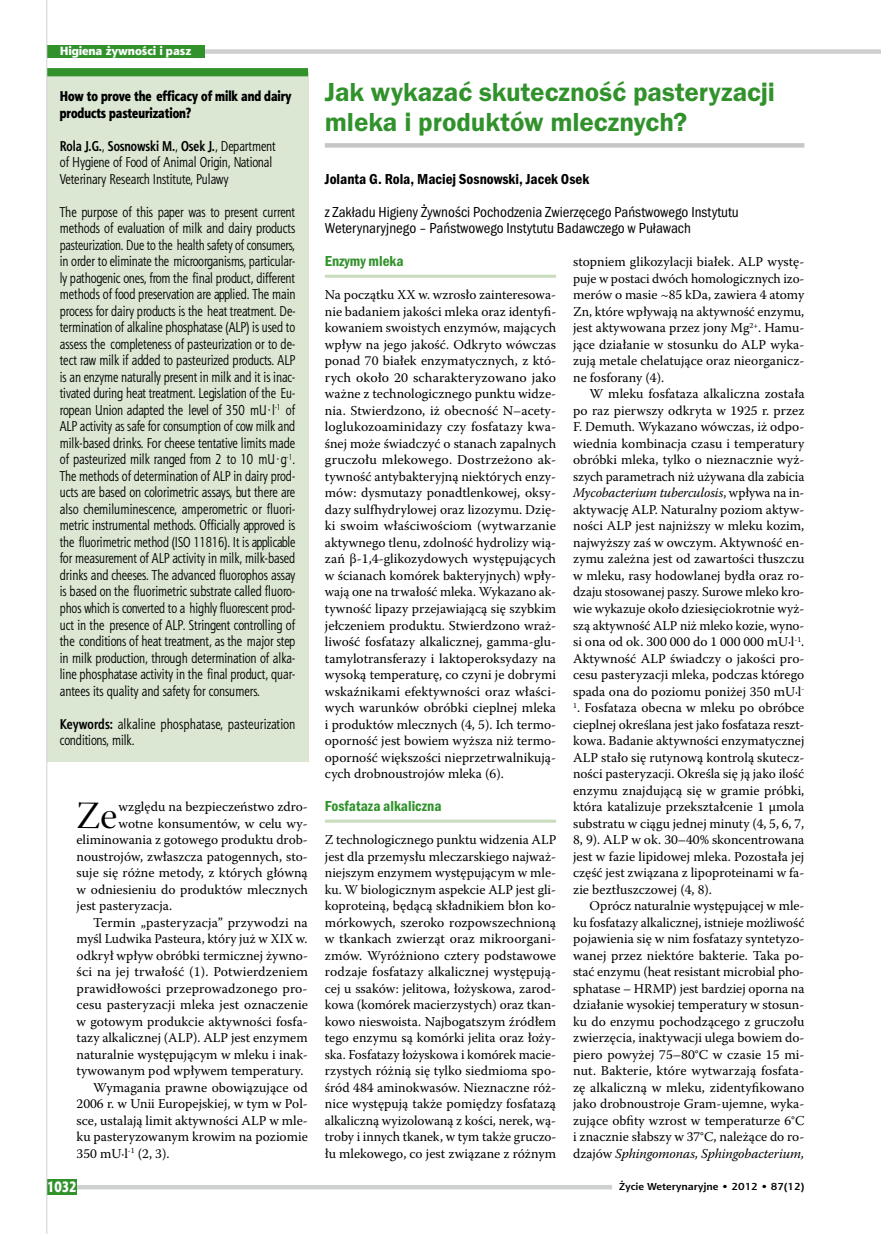
<style>
.page{position:relative;width:881px;height:1234px;background:#fff}
.page>*{position:absolute;margin:0;border:0;box-sizing:border-box;transform-origin:0 0}
.t1{font:38.55px "Warnock Pro Disp";color:#000}
.t2{font:600 27px/30px "Franklin Gothic Itc TEE Dm";color:#31922c}
.t3{font:15px/16.5px "Franklin Got Itc TOT Boo Con";color:#000}
.t4{font:15px "Franklin Got Itc TOT Dem Con";color:#000}
.t5{font:15px "Franklin Got Itc TOT Dem Con";color:#31922c}
.t6{font:15px "Aerton Cnd EFN Black";color:#fff}
.t7{font:14.25px/16.5px "Aerton Cnd EFN";color:#000}
.t8{font:14.25px/16.5px "Aerton Cnd EFN Black";color:#000}
.t9{font:13.5px/16.5px "Warnock Pro";color:#000;text-align:justify}
.t10{font:12px "Aerton EFN Black";color:#fff}
.t11{font:700 10.2px "Aerton EFN";color:#000;scale:1.11 1}
.s1{font-weight:700}
.s2{font-family:"Leitura News Roman 1"}
.s3{font-style:italic}
</style>
<div class="page">
<hr style="left:325px;top:275px;width:231px;height:3px;background:#c9dcbc">
<hr style="left:325px;top:819px;width:231px;height:3px;background:#c9dcbc">
<div style="left:325px;top:143px;width:479px;height:5px;background:#c5c6c6"></div>
<div style="left:47px;top:72px;width:261px;height:689px;background:#dbe7d3"></div>
<div style="left:47px;top:68px;width:261px;height:8px;background:#31922c"></div>
<div style="left:47px;top:49px;width:833px;height:5px;background:#cfd0d0"></div>
<div style="left:47px;top:45px;width:157px;height:13px;background:#31922c"></div>
<div style="left:47px;top:1184px;width:565px;height:5px;background:#cfd0d0"></div>
<div style="left:47px;top:1178px;width:30px;height:15px;background:#31922c"></div>
<hr style="left:46px;top:0;width:1px;height:1233px;background:#cfd0d0">
<p class="t10" style="left:60px;top:43px;width:133px">Higiena żywności i pasz</p>
<p class="t8" style="left:60px;top:88px;width:233px">How to prove the efficacy of milk and dairy products pasteurization?</p>
<p class="t7" style="left:60px;top:137px;width:217px"><span class="s1">Rola J.G.</span>, <span class="s1">Sosnowski M.</span>, <span class="s1">Osek J.</span>, Department of Hygiene of Food of Animal Origin, National<br>Veterinary Research Institute, Pulawy</p>
<p class="t7" style="left:60px;top:203px;width:237px;text-align:justify">The purpose of this paper was to present current methods of evaluation of milk and dairy products pasteurization. Due to the health safety of consumers, in order to eliminate the microorganisms, particular&shy;ly pathogenic ones, from the final product, different methods of food preservation are applied. The main process for dairy products is the heat treatment. De&shy;termination of alkaline phosphatase (ALP) is used to assess the completeness of pasteurization or to de&shy;tect raw milk if added to pasteurized products. ALP is an enzyme naturally present in milk and it is inac&shy;tivated during heat treatment. Legislation of the Eu&shy;ropean Union adapted the level of 350 mU<span class="s2">.</span>l<sup>-1</sup> of ALP activity as safe for consumption of cow milk and milk-based drinks. For cheese tentative limits made of pasteurized milk ranged from 2 to 10 mU<span class="s2">.</span>g<sup>-1</sup>.<br>The methods of determination of ALP in dairy prod&shy;ucts are based on colorimetric assays, but there are also chemiluminescence, amperometric or fluori&shy;metric instrumental methods. Officially approved is the fluorimetric method (ISO 11816). It is applicable for measurement of ALP activity in milk, milk-based drinks and cheeses. The advanced fluorophos assay is based on the fluorimetric substrate called fluoro&shy;phos which is converted to a highly fluorescent prod&shy;uct in the presence of ALP. Stringent controlling of the conditions of heat treatment, as the major step in milk production, through determination of alka&shy;line phosphatase activity in the final product, quar&shy;antees its quality and safety for consumers.</p>
<p class="t7" style="left:60px;top:715px;width:237px"><span class="s1">Keywords:</span> alkaline phosphatase, pasteurization conditions, milk.</p>
<h1 class="t1" style="left:77px;top:794px;width:42px">Ze</h1>
<p class="t9" style="left:118px;top:798px;width:191px">względu na bezpieczeństwo zdro-</p>
<p class="t9" style="left:118px;top:814px;width:191px">wotne konsumentów, w celu wy-</p>
<p class="t9" style="left:77px;top:831px;width:232px">eliminowania z gotowego produktu drob-</p>
<p class="t9" style="left:77px;top:847px;width:233px">noustrojów, zwłaszcza patogennych, sto-</p>
<p class="t9" style="left:77px;top:864px;width:232px">suje się różne metody, z których główną</p>
<p class="t9" style="left:77px;top:880px;width:233px">w odniesieniu do produktów mlecznych</p>
<p class="t9" style="left:77px;top:897px;width:97px">jest pasteryzacja.</p>
<p class="t9" style="left:93px;top:913px;width:216px">Termin „pasteryzacja” przywodzi na</p>
<p class="t9" style="left:77px;top:930px;width:232px">myśl Ludwika Pasteura, który już w XIX w.</p>
<p class="t9" style="left:77px;top:946px;width:233px">odkrył wpływ obróbki termicznej żywno-</p>
<p class="t9" style="left:77px;top:963px;width:233px">ści na jej trwałość (1). Potwierdzeniem</p>
<p class="t9" style="left:77px;top:979px;width:232px">prawidłowości przeprowadzonego pro-</p>
<p class="t9" style="left:77px;top:996px;width:233px">cesu pasteryzacji mleka jest oznaczenie</p>
<p class="t9" style="left:77px;top:1012px;width:233px">w gotowym produkcie aktywności fosfa-</p>
<p class="t9" style="left:77px;top:1029px;width:232px">tazy alkalicznej (ALP). ALP jest enzymem</p>
<p class="t9" style="left:77px;top:1045px;width:233px">naturalnie występującym w mleku i inak-</p>
<p class="t9" style="left:77px;top:1062px;width:228px">tywowanym pod wpływem temperatury.</p>
<p class="t9" style="left:93px;top:1078px;width:216px">Wymagania prawne obowiązujące od</p>
<p class="t9" style="left:77px;top:1095px;width:233px">2006 r. w Unii Europejskiej, w tym w Pol-</p>
<p class="t9" style="left:77px;top:1111px;width:233px">sce, ustalają limit aktywności ALP w mle-</p>
<p class="t9" style="left:77px;top:1128px;width:233px">ku pasteryzowanym krowim na poziomie</p>
<p class="t9" style="left:77px;top:1144px;width:94px">350 mU∙l<sup>-1</sup> (2, 3).</p>
<h2 class="t2" style="left:325px;top:77px;width:451px">Jak wykazać skuteczność pasteryzacji mleka i produktów mlecznych?</h2>
<p class="t4" style="left:325px;top:170px;width:266px">Jolanta G. Rola, Maciej Sosnowski, Jacek Osek</p>
<p class="t3" style="left:325px;top:203px;width:415px">z Zakładu Higieny Żywności Pochodzenia Zwierzęcego Państwowego Instytutu<br>Weterynaryjnego – Państwowego Instytutu Badawczego w Puławach</p>
<p class="t5" style="left:325px;top:252px;width:80px">Enzymy mleka</p>
<p class="t9" style="left:325px;top:286px;width:233px">Na początku XX w. wzrosło zainteresowa&shy;nie badaniem jakości mleka oraz identyfi&shy;kowaniem swoistych enzymów, mających wpływ na jego jakość. Odkryto wówczas ponad 70 białek enzymatycznych, z któ&shy;rych około 20 scharakteryzowano jako ważne z technologicznego punktu widze&shy;nia. Stwierdzono, iż obecność N–acety&shy;loglukozoaminidazy czy fosfatazy kwa&shy;śnej może świadczyć o stanach zapalnych gruczołu mlekowego. Dostrzeżono ak&shy;tywność antybakteryjną niektórych enzy&shy;mów: dysmutazy ponadtlenkowej, oksy&shy;dazy sulfhydrylowej oraz lizozymu. Dzię&shy;ki swoim właściwościom (wytwarzanie aktywnego tlenu, zdolność hydrolizy wią&shy;zań β-1,4-glikozydowych występujących w ścianach komórek bakteryjnych) wpły&shy;wają one na trwałość mleka. Wykazano ak&shy;tywność lipazy przejawiającą się szybkim jełczeniem produktu. Stwierdzono wraż&shy;liwość fosfatazy alkalicznej, gamma-glu&shy;tamylotransferazy i laktoperoksydazy na wysoką temperaturę, co czyni je dobrymi wskaźnikami efektywności oraz właści&shy;wych warunków obróbki cieplnej mleka i produktów mlecznych (4, 5). Ich termo&shy;oporność jest bowiem wyższa niż termo&shy;oporność większości nieprzetrwalnikują&shy;cych drobnoustrojów mleka (6).</p>
<p class="t5" style="left:325px;top:797px;width:118px">Fosfataza alkaliczna</p>
<p class="t9" style="left:325px;top:831px;width:233px">Z technologicznego punktu widzenia ALP jest dla przemysłu mleczarskiego najważ&shy;niejszym enzymem występującym w mle&shy;ku. W biologicznym aspekcie ALP jest gli&shy;koproteiną, będącą składnikiem błon ko&shy;mórkowych, szeroko rozpowszechnioną w tkankach zwierząt oraz mikroorgani&shy;zmów. Wyróżniono cztery podstawowe rodzaje fosfatazy alkalicznej występują&shy;cej u ssaków: jelitowa, łożyskowa, zarod&shy;kowa (komórek macierzystych) oraz tkan&shy;kowo nieswoista. Najbogatszym źródłem tego enzymu są komórki jelita oraz łoży&shy;ska. Fosfatazy łożyskowa i komórek macie&shy;rzystych różnią się tylko siedmioma spo&shy;śród 484 aminokwasów. Nieznaczne róż&shy;nice występują także pomiędzy fosfatazą alkaliczną wyizolowaną z kości, nerek, wą&shy;troby i innych tkanek, w tym także gruczo&shy;łu mlekowego, co jest związane z różnym</p>
<p class="t9" style="left:573px;top:253px;width:233px">stopniem glikozylacji białek. ALP wystę&shy;puje w postaci dwóch homologicznych izo&shy;merów o masie ~85 kDa, zawiera 4 atomy Zn, które wpływają na aktywność enzymu, jest aktywowana przez jony Mg<sup>2+</sup>. Hamu&shy;jące działanie w stosunku do ALP wyka&shy;zują metale chelatujące oraz nieorganicz&shy;ne fosforany (4).</p>
<p class="t9" style="left:573px;top:385px;width:233px;text-indent:17px">W mleku fosfataza alkaliczna została po raz pierwszy odkryta w 1925 r. przez F. Demuth. Wykazano wówczas, iż odpo&shy;wiednia kombinacja czasu i temperatury obróbki mleka, tylko o nieznacznie wyż&shy;szych parametrach niż używana dla zabicia <span class="s3">Mycobacterium tuberculosis</span>, wpływa na in&shy;aktywację ALP. Naturalny poziom aktyw&shy;ności ALP jest najniższy w mleku kozim, najwyższy zaś w owczym. Aktywność en&shy;zymu zależna jest od zawartości tłuszczu w mleku, rasy hodowlanej bydła oraz ro&shy;dzaju stosowanej paszy. Surowe mleko kro&shy;wie wykazuje około dziesięciokrotnie wyż&shy;szą aktywność ALP niż mleko kozie, wyno&shy;si ona od ok. 300 000 do 1 000 000 mU∙l<sup>-1</sup>.<br>Aktywność ALP świadczy o jakości pro&shy;cesu pasteryzacji mleka, podczas którego spada ona do poziomu poniżej 350 mU∙l<sup>-</sup></p>
<p class="t9" style="left:573px;top:699px;width:233px"><sup>1</sup>. Fosfataza obecna w mleku po obróbce cieplnej określana jest jako fosfataza reszt&shy;kowa. Badanie aktywności enzymatycznej ALP stało się rutynową kontrolą skutecz&shy;ności pasteryzacji. Określa się ją jako ilość enzymu znajdującą się w gramie próbki, która katalizuje przekształcenie 1 μmola substratu w ciągu jednej minuty (4, 5, 6, 7, 8, 9). ALP w ok. 30–40% skoncentrowana jest w fazie lipidowej mleka. Pozostała jej część jest związana z lipoproteinami w fa&shy;zie beztłuszczowej (4, 8).</p>
<p class="t9" style="left:573px;top:897px;width:233px;text-indent:16px">Oprócz naturalnie występującej w mle&shy;ku fosfatazy alkalicznej, istnieje możliwość pojawienia się w nim fosfatazy syntetyzo&shy;wanej przez niektóre bakterie. Taka po&shy;stać enzymu (heat resistant microbial pho&shy;sphatase – HRMP) jest bardziej oporna na działanie wysokiej temperatury w stosun&shy;ku do enzymu pochodzącego z gruczołu zwierzęcia, inaktywacji ulega bowiem do&shy;piero powyżej 75–80°C w czasie 15 mi&shy;nut. Bakterie, które wytwarzają fosfata&shy;zę alkaliczną w mleku, zidentyfikowano jako drobnoustroje Gram-ujemne, wyka&shy;zujące obfity wzrost w temperaturze 6°C i znacznie słabszy w 37°C, należące do ro&shy;dzajów <span class="s3">Sphingomonas, Sphingobacterium,</span></p>
<p class="t6" style="left:47px;top:1177px;width:31px">1032</p>
<p class="t11" style="left:619px;top:1180px;width:168px">Życie Weterynaryjne • 2012 • 87(12)</p>
</div>
